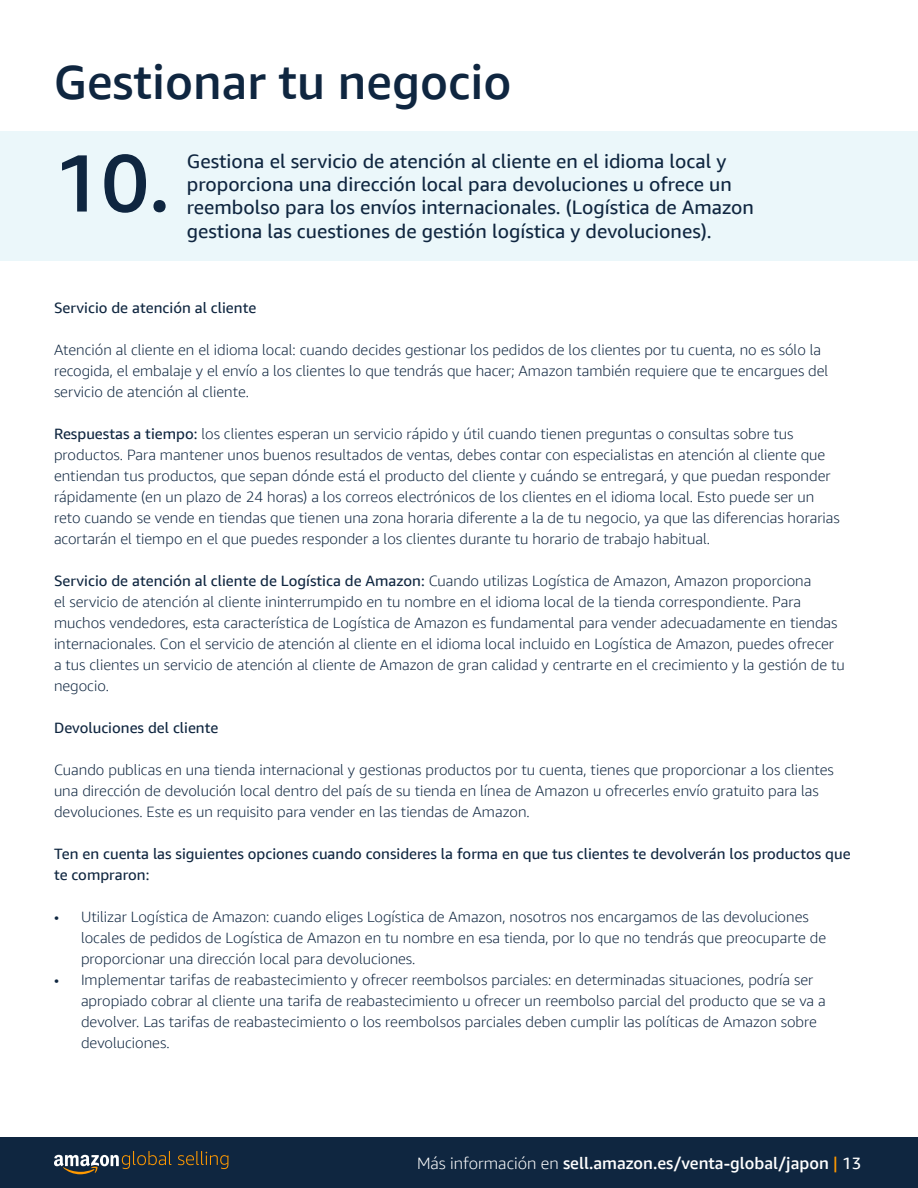
<style>
.page{position:relative;width:918px;height:1188px;background:#fff}
.page>*{position:absolute;margin:0;border:0;box-sizing:border-box;transform-origin:0 0}
.t1{font:500 81px "Amazon Ember";color:#0f2640}
.t2{font:500 48px "Amazon Ember";color:#0f2640}
.t3{font:19.5px/23.4px "Amazon Ember Display";color:#0f2640}
.t4{font:500 16.5px "Amazon Ember Display";color:#fff}
.t5{font:300 15px/21px "Amazon Ember Display";color:#0f2640}
.t6{font:15px/21px "Amazon Ember Display";color:#0f2640}
.s1{font-weight:400}
.s2{font-weight:300}
.s3{font-weight:400;color:#f90}
</style>
<div class="page">
<div style="left:0;top:1137px;width:918px;height:51px;background:#0f2640"></div>
<svg style="left:54px;top:1151px;width:174px;height:23px"></svg>
<div style="left:0;top:131px;width:918px;height:129px;background:#ebf7fa"></div>
<h2 class="t2" style="left:54px;top:53px;width:459px">Gestionar tu negocio</h2>
<h1 class="t1" style="left:54px;top:132px;width:118px">10.</h1>
<p class="t3" style="left:187px;top:149px;width:569px">Gestiona el servicio de atención al cliente en el idioma local y proporciona una dirección local para devoluciones u ofrece un reembolso para los envíos internacionales. (Logística de Amazon gestiona las cuestiones de gestión logística y devoluciones).</p>
<p class="t6" style="left:54px;top:297px;width:204px">Servicio de atención al cliente</p>
<p class="t5" style="left:54px;top:339px;width:776px">Atención al cliente en el idioma local: cuando decides gestionar los pedidos de los clientes por tu cuenta, no es sólo la recogida, el embalaje y el envío a los clientes lo que tendrás que hacer; Amazon también requiere que te encargues del servicio de atención al cliente.</p>
<p class="t5" style="left:54px;top:423px;width:787px"><span class="s1">Respuestas a tiempo:</span> los clientes esperan un servicio rápido y útil cuando tienen preguntas o consultas sobre tus productos. Para mantener unos buenos resultados de ventas, debes contar con especialistas en atención al cliente que entiendan tus productos, que sepan dónde está el producto del cliente y cuándo se entregará, y que puedan responder rápidamente (en un plazo de 24 horas) a los correos electrónicos de los clientes en el idioma local. Esto puede ser un reto cuando se vende en tiendas que tienen una zona horaria diferente a la de tu negocio, ya que las diferencias horarias acortarán el tiempo en el que puedes responder a los clientes durante tu horario de trabajo habitual.</p>
<p class="t5" style="left:54px;top:570px;width:792px"><span class="s1">Servicio de atención al cliente de Logística de Amazon:</span> Cuando utilizas Logística de Amazon, Amazon proporciona<br>el servicio de atención al cliente ininterrumpido en tu nombre en el idioma local de la tienda correspondiente. Para muchos vendedores, esta característica de Logística de Amazon es fundamental para vender adecuadamente en tiendas internacionales. Con el servicio de atención al cliente en el idioma local incluido en Logística de Amazon, puedes ofrecer a tus clientes un servicio de atención al cliente de Amazon de gran calidad y centrarte en el crecimiento y la gestión de tu negocio.</p>
<p class="t6" style="left:54px;top:717px;width:166px">Devoluciones del cliente</p>
<p class="t5" style="left:54px;top:759px;width:781px">Cuando publicas en una tienda internacional y gestionas productos por tu cuenta, tienes que proporcionar a los clientes una dirección de devolución local dentro del país de su tienda en línea de Amazon u ofrecerles envío gratuito para las devoluciones. Este es un requisito para vender en las tiendas de Amazon.</p>
<p class="t6" style="left:54px;top:843px;width:798px">Ten en cuenta las siguientes opciones cuando consideres la forma en que tus clientes te devolverán los productos que te compraron:</p>
<p class="t5" style="left:81px;top:906px;width:747px;text-indent:-27px">• Utilizar Logística de Amazon: cuando eliges Logística de Amazon, nosotros nos encargamos de las devoluciones locales de pedidos de Logística de Amazon en tu nombre en esa tienda, por lo que no tendrás que preocuparte de proporcionar una dirección local para devoluciones.</p>
<p class="t5" style="left:81px;top:969px;width:746px;text-indent:-27px">• Implementar tarifas de reabastecimiento y ofrecer reembolsos parciales: en determinadas situaciones, podría ser apropiado cobrar al cliente una tarifa de reabastecimiento u ofrecer un reembolso parcial del producto que se va a devolver. Las tarifas de reabastecimiento o los reembolsos parciales deben cumplir las políticas de Amazon sobre devoluciones.</p>
<p class="t4" style="left:417px;top:1153px;width:446px"><span class="s2">Más información en</span> sell.amazon.es/venta-global/japon <span class="s3">|</span> <span class="s1">13</span></p>
</div>
